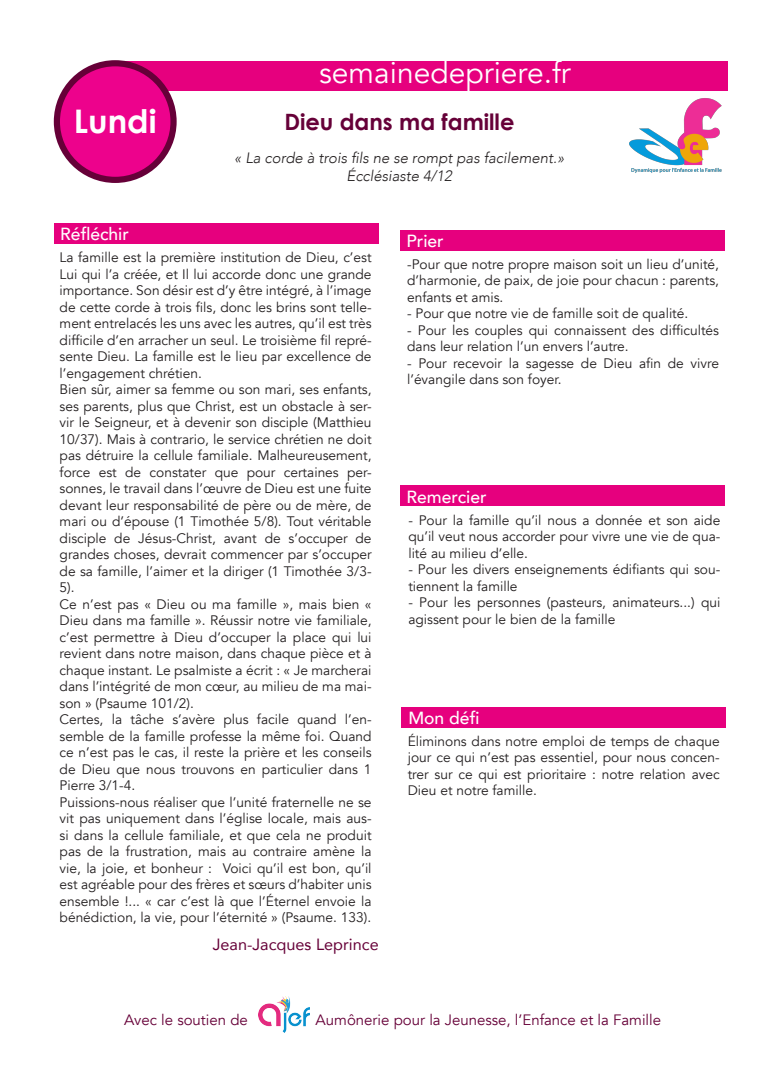
<style>
.page{position:relative;width:780px;height:1088px;background:#fff}
.page>*{position:absolute;margin:0;border:0;box-sizing:border-box;transform-origin:0 0}
.t1{font:700 32.5px "Century Gothic";color:#fff}
.t2{font:30px "Avenir";color:#fff}
.t3{font:700 22.5px "Century Gothic";color:#660038}
.t4{font:500 17.5px "Avenir";color:#fff}
.t5{font:16.25px "Avenir";color:#660038}
.t6{font:15px "Avenir";color:#660038}
.t7{font:italic 300 15px/18px "Avenir";color:#231f20;text-align:center}
.t8{font:13.75px/16.5px "Avenir";color:#231f20}
</style>
<div class="page">
<div style="left:401px;top:708px;width:325px;height:20px;background:#e6007e"></div>
<div style="left:400px;top:231px;width:325px;height:20px;background:#e6007e"></div>
<div style="left:400px;top:486px;width:325px;height:20px;background:#e6007e"></div>
<div style="left:115px;top:61px;width:613px;height:30px;background:#e6007e"></div>
<div style="left:54px;top:60px;width:123px;height:123px;background:#660038;border-radius:50%"></div>
<div style="left:60px;top:66px;width:110px;height:111px;background:#ed028c;border-radius:50%"></div>
<img style="left:629px;top:98px;width:93px;height:75px">
<img style="left:258px;top:997px;width:51px;height:36px">
<div style="left:54px;top:223px;width:324px;height:20px;background:#e6007e"></div>
<h2 class="t2" style="left:319px;top:55px;width:253px">semainedepriere.fr</h2>
<h1 class="t1" style="left:74px;top:96px;width:84px">Lundi</h1>
<h3 class="t3" style="left:284px;top:104px;width:231px">Dieu dans ma famille</h3>
<p class="t7" style="left:234px;top:149px;width:331px">« La corde à trois fils ne se rompt pas facilement.»<br>Écclésiaste 4/12</p>
<p class="t4" style="left:60px;top:219px;width:70px">Réfléchir</p>
<p class="t8" style="left:60px;top:249px;width:313px">La famille est la première institution de Dieu, c’est Lui qui l’a créée, et Il lui accorde donc une grande importance. Son désir est d’y être intégré, à l’image de cette corde à trois fils, donc les brins sont telle&shy;ment entrelacés les uns avec les autres, qu’il est très difficile d’en arracher un seul. Le troisième fil repré&shy;sente Dieu. La famille est le lieu par excellence de l’engagement chrétien.<br>Bien sûr, aimer sa femme ou son mari, ses enfants, ses parents, plus que Christ, est un obstacle à ser&shy;vir le Seigneur, et à devenir son disciple (Matthieu 10/37). Mais à contrario, le service chrétien ne doit pas détruire la cellule familiale. Malheureusement, force est de constater que pour certaines per&shy;sonnes, le travail dans l’œuvre de Dieu est une fuite devant leur responsabilité de père ou de mère, de mari ou d’épouse (1 Timothée 5/8). Tout véritable disciple de Jésus-Christ, avant de s’occuper de grandes choses, devrait commencer par s’occuper de sa famille, l’aimer et la diriger (1 Timothée 3/3- 5).<br>Ce n’est pas « Dieu ou ma famille », mais bien « Dieu dans ma famille ». Réussir notre vie familiale, c’est permettre à Dieu d’occuper la place qui lui revient dans notre maison, dans chaque pièce et à chaque instant. Le psalmiste a écrit : « Je marcherai dans l’intégrité de mon cœur, au milieu de ma mai&shy;son » (Psaume 101/2).<br>Certes, la tâche s’avère plus facile quand l’en&shy;semble de la famille professe la même foi. Quand ce n’est pas le cas, il reste la prière et les conseils de Dieu que nous trouvons en particulier dans 1<br>Pierre 3/1-4.<br>Puissions-nous réaliser que l’unité fraternelle ne se vit pas uniquement dans l’église locale, mais aus&shy;si dans la cellule familiale, et que cela ne produit pas de la frustration, mais au contraire amène la vie, la joie, et bonheur : Voici qu’il est bon, qu’il est agréable pour des frères et sœurs d’habiter unis ensemble !... « car c’est là que l’Éternel envoie la bénédiction, la vie, pour l’éternité » (Psaume. 133).</p>
<p class="t5" style="left:213px;top:932px;width:167px">Jean-Jacques Leprince</p>
<p class="t4" style="left:406px;top:226px;width:39px">Prier</p>
<p class="t8" style="left:407px;top:256px;width:313px;text-align:justify">-Pour que notre propre maison soit un lieu d’unité, d’harmonie, de paix, de joie pour chacun : parents, enfants et amis.</p>
<p class="t8" style="left:407px;top:305px;width:283px">- Pour que notre vie de famille soit de qualité.</p>
<p class="t8" style="left:407px;top:322px;width:313px">- Pour les couples qui connaissent des difficultés dans leur relation l’un envers l’autre.</p>
<p class="t8" style="left:407px;top:355px;width:313px">- Pour recevoir la sagesse de Dieu afin de vivre l’évangile dans son foyer.</p>
<p class="t4" style="left:406px;top:481px;width:82px">Remercier</p>
<p class="t8" style="left:408px;top:512px;width:313px;text-align:justify">- Pour la famille qu’il nous a donnée et son aide qu’il veut nous accorder pour vivre une vie de qua&shy;lité au milieu d’elle.</p>
<p class="t8" style="left:408px;top:561px;width:313px">- Pour les divers enseignements édifiants qui sou&shy;tiennent la famille</p>
<p class="t8" style="left:408px;top:594px;width:313px">- Pour les personnes (pasteurs, animateurs...) qui agissent pour le bien de la famille</p>
<p class="t4" style="left:408px;top:703px;width:72px">Mon défi</p>
<p class="t8" style="left:408px;top:733px;width:313px;text-align:justify">Éliminons dans notre emploi de temps de chaque jour ce qui n’est pas essentiel, pour nous concen&shy;trer sur ce qui est prioritaire : notre relation avec Dieu et notre famille.</p>
<p class="t6" style="left:124px;top:1011px;width:125px">Avec le soutien de</p>
<p class="t6" style="left:315px;top:1011px;width:347px">Aumônerie pour la Jeunesse, l’Enfance et la Famille</p>
</div>
